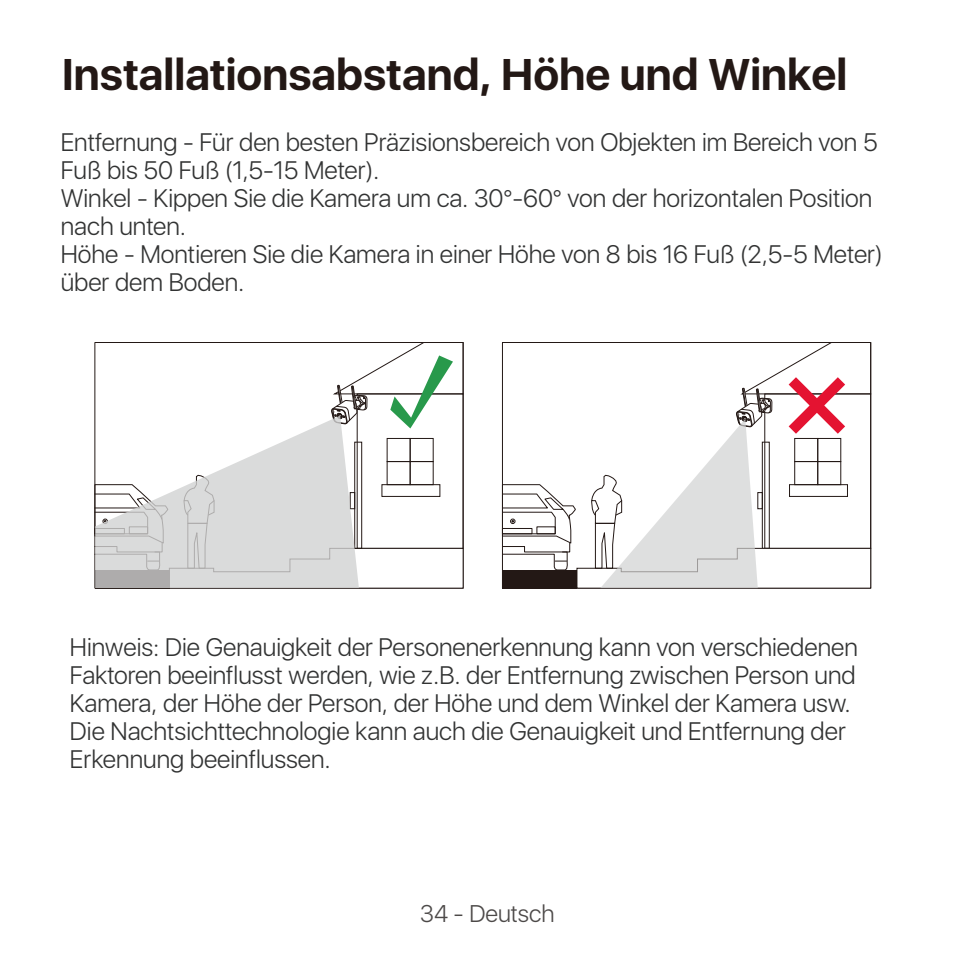
<style>
.page{position:relative;width:964px;height:964px;background:#fff}
.page>*{position:absolute;margin:0;border:0;box-sizing:border-box;transform-origin:0 0}
.t1{font:700 44px "SFUI Display";color:#231815}
.t2{font:300 25.2px/28px "SFUI Display";color:#323333}
.t3{font:300 24px "SFUI Display";color:#4c4948}
</style>
<div class="page">
<div style="left:387px;top:438px;width:23px;height:24px;border:1px solid #231815"></div>
<div style="left:410px;top:438px;width:23px;height:24px;border:1px solid #231815"></div>
<div style="left:387px;top:461px;width:23px;height:24px;border:1px solid #231815"></div>
<div style="left:410px;top:461px;width:23px;height:24px;border:1px solid #231815"></div>
<svg style="left:94px;top:473px;width:370px;height:116px"></svg>
<div style="left:354px;top:442px;width:8px;height:107px;border:1px solid #231815"></div>
<svg style="left:331px;top:342px;width:133px;height:86px"></svg>
<svg style="left:95px;top:416px;width:264px;height:172px;fill:#dadbdb"></svg>
<svg style="left:502px;top:342px;width:369px;height:247px"></svg>
<h1 class="t1" style="left:62px;top:49px;width:786px">Installationsabstand, Höhe und Winkel</h1>
<p class="t2" style="left:61px;top:130px;width:823px">Entfernung - Für den besten Präzisionsbereich von Objekten im Bereich von 5<br>Fuß bis 50 Fuß (1,5-15 Meter).<br>Winkel - Kippen Sie die Kamera um ca. 30°-60° von der horizontalen Position nach unten.<br>Höhe - Montieren Sie die Kamera in einer Höhe von 8 bis 16 Fuß (2,5-5 Meter) über dem Boden.</p>
<p class="t2" style="left:70px;top:635px;width:789px">Hinweis: Die Genauigkeit der Personenerkennung kann von verschiedenen Faktoren beeinflusst werden, wie z.B. der Entfernung zwischen Person und Kamera, der Höhe der Person, der Höhe und dem Winkel der Kamera usw.<br>Die Nachtsichttechnologie kann auch die Genauigkeit und Entfernung der Erkennung beeinflussen.</p>
<p class="t3" style="left:420px;top:897px;width:136px">34 - Deutsch</p>
</div>
